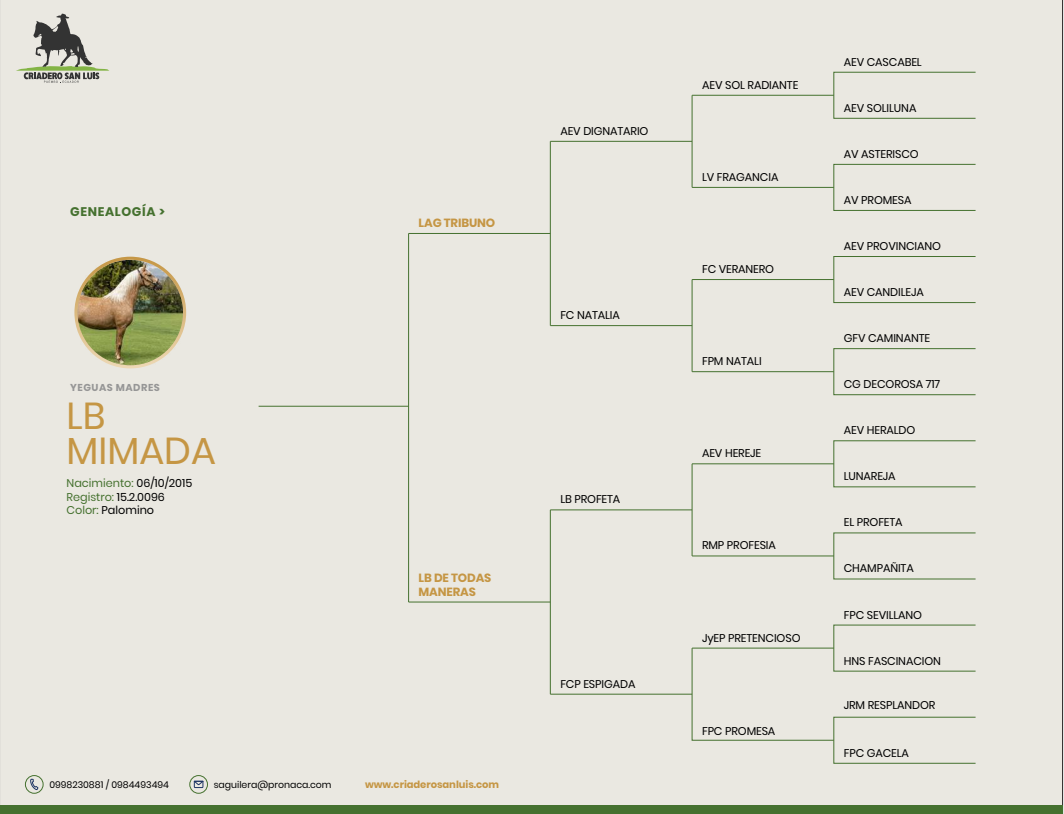
<style>
.page{position:relative;width:1064px;height:814px;background:#fff}
.page>*{position:absolute;margin:0;border:0;box-sizing:border-box;transform-origin:0 0}
.t1{font:37.5px/35px "Poppins";color:#c59644}
.t2{font:700 12.5px "Poppins";letter-spacing:.05em;color:#45712f}
.t3{font:700 11.88px/13.8px "Poppins";letter-spacing:-.01em;color:#c59644}
.t4{font:11.25px/13.8px "Poppins";letter-spacing:-.01em;color:#000}
.t5{font:700 10px "Poppins";letter-spacing:-.005em;color:#c59644}
.t6{font:700 10px "Poppins";letter-spacing:.05em;color:#969696}
.t7{font:9.38px "Poppins";color:#000}
.s1{color:#45712f}
</style>
<div class="page">
<div style="left:0;top:0;width:1063px;height:805px;background:#eae8e1"></div>
<svg style="left:16px;top:13px;width:94px;height:70px"></svg>
<div style="left:833px;top:72px;width:143px;height:47px;border:1px solid #45712f"></div>
<hr style="left:692px;top:95px;width:1px;height:92px;background:#45712f">
<hr style="left:550px;top:141px;width:1px;height:185px;background:#45712f">
<hr style="left:259px;top:406px;width:150px;height:1px;background:#45712f">
<hr style="left:408px;top:233px;width:1px;height:369px;background:#45712f">
<hr style="left:550px;top:510px;width:1px;height:184px;background:#45712f">
<hr style="left:692px;top:280px;width:1px;height:92px;background:#45712f">
<hr style="left:692px;top:464px;width:1px;height:92px;background:#45712f">
<div style="left:691px;top:647px;width:144px;height:94px;background:#eae8e1"></div>
<div style="left:74px;top:257px;width:112px;height:111px;border:3px solid #fff;border-radius:50%"></div>
<div style="left:0;top:805px;width:1063px;height:9px;background:#45712f"></div>
<div style="left:25px;top:775px;width:19px;height:19px;border:1px solid #45712f;border-radius:50%"></div>
<svg style="left:30px;top:778px;width:9px;height:13px"></svg>
<div style="left:189px;top:775px;width:19px;height:19px;border:1px solid #45712f;border-radius:50%"></div>
<svg style="left:192px;top:780px;width:12px;height:8px"></svg>
<p class="t2" style="left:70px;top:205px;width:96px">GENEALOGÍA &gt;</p>
<p class="t6" style="left:70px;top:382px;width:91px">YEGUAS MADRES</p>
<h1 class="t1" style="left:67px;top:398px;width:151px">LB<br>MIMADA</h1>
<p class="t4" style="left:67px;top:476px;width:127px"><span class="s1">Nacimiento:</span> 06/10/2015<br><span class="s1">Registro:</span> 15.2.0096<br><span class="s1">Color:</span> Palomino</p>
<p class="t3" style="left:419px;top:216px;width:78px">LAG TRIBUNO</p>
<p class="t3" style="left:419px;top:571px;width:74px">LB DE TODAS<br>MANERAS</p>
<p class="t7" style="left:49px;top:779px;width:121px">0998230881 / 0984493494</p>
<p class="t7" style="left:214px;top:779px;width:119px">saguilera@pronaca.com</p>
<p class="t5" style="left:365px;top:778px;width:136px">www.criaderosanluis.com</p>
<p class="t4" style="left:560px;top:124px;width:90px">AEV DIGNATARIO</p>
<p class="t4" style="left:560px;top:308px;width:61px">FC NATALIA</p>
<p class="t4" style="left:560px;top:492px;width:62px">LB PROFETA</p>
<p class="t4" style="left:560px;top:677px;width:77px">FCP ESPIGADA</p>
<p class="t4" style="left:702px;top:78px;width:98px">AEV SOL RADIANTE</p>
<p class="t4" style="left:702px;top:170px;width:78px">LV FRAGANCIA</p>
<p class="t4" style="left:702px;top:262px;width:74px">FC VERANERO</p>
<p class="t4" style="left:702px;top:354px;width:61px">FPM NATALI</p>
<p class="t4" style="left:702px;top:446px;width:61px">AEV HEREJE</p>
<p class="t4" style="left:702px;top:539px;width:75px">RMP PROFESIA</p>
<p class="t4" style="left:702px;top:631px;width:100px">JyEP PRETENCIOSO</p>
<p class="t4" style="left:702px;top:724px;width:75px">FPC PROMESA</p>
<p class="t4" style="left:844px;top:55px;width:80px">AEV CASCABEL</p>
<p class="t4" style="left:844px;top:101px;width:74px">AEV SOLILUNA</p>
<p class="t4" style="left:844px;top:147px;width:77px">AV ASTERISCO</p>
<p class="t4" style="left:844px;top:193px;width:69px">AV PROMESA</p>
<p class="t4" style="left:844px;top:239px;width:99px">AEV PROVINCIANO</p>
<p class="t4" style="left:844px;top:285px;width:82px">AEV CANDILEJA</p>
<p class="t4" style="left:844px;top:331px;width:88px">GFV CAMINANTE</p>
<p class="t4" style="left:844px;top:377px;width:98px">CG DECOROSA 717</p>
<p class="t4" style="left:844px;top:423px;width:73px">AEV HERALDO</p>
<p class="t4" style="left:844px;top:469px;width:53px">LUNAREJA</p>
<p class="t4" style="left:844px;top:516px;width:60px">EL PROFETA</p>
<p class="t4" style="left:844px;top:562px;width:71px">CHAMPAÑITA</p>
<p class="t4" style="left:844px;top:608px;width:80px">FPC SEVILLANO</p>
<p class="t4" style="left:844px;top:654px;width:99px">HNS FASCINACION</p>
<p class="t4" style="left:844px;top:699px;width:93px">JRM RESPLANDOR</p>
<p class="t4" style="left:844px;top:746px;width:67px">FPC GACELA</p>
</div>
